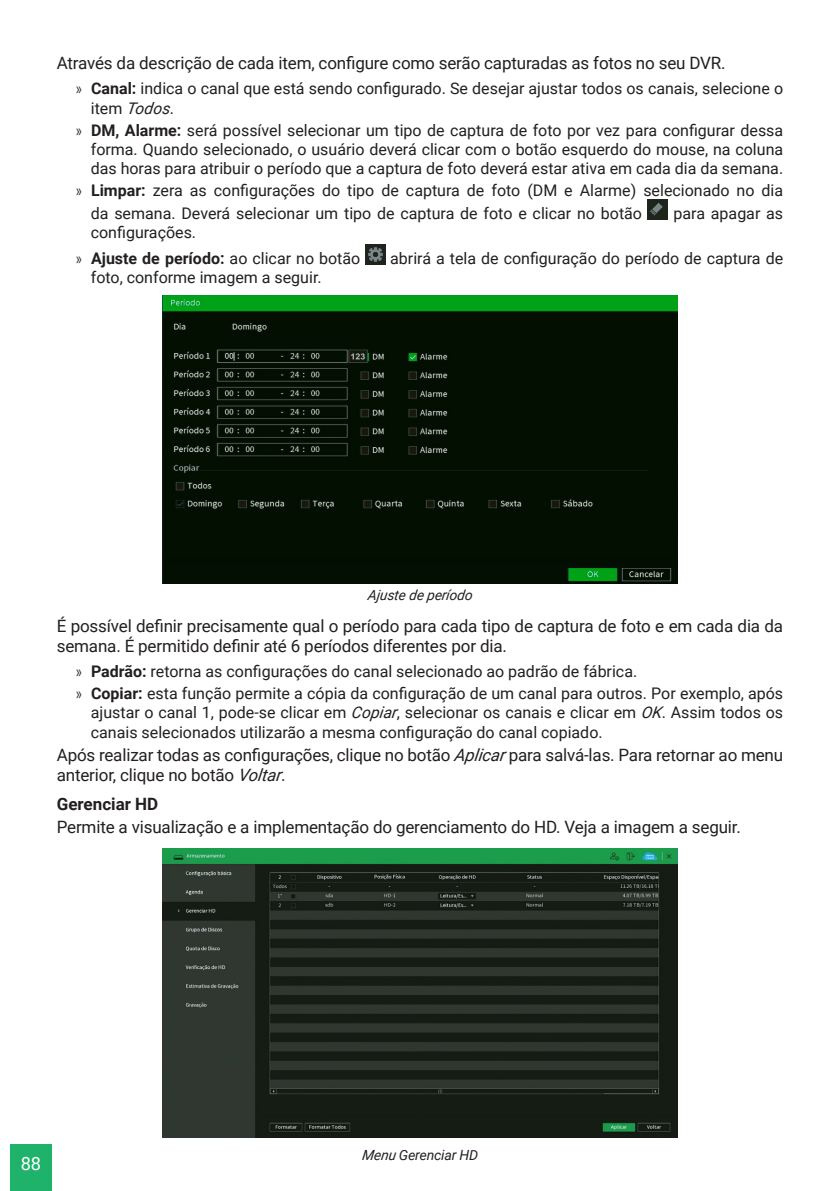
<style>
.page{position:relative;width:840px;height:1191px;background:#fff}
.page>*{position:absolute;margin:0;border:0;box-sizing:border-box;transform-origin:0 0}
.t1{font:18.2px "Roboto";color:#fff}
._0__Corpo_de_texto{font:17px/20.4px "Roboto";letter-spacing:-.01em;color:#231f20}
._3__Titulo_3{font:700 17px "Roboto";color:#231f20}
.t2{font:16px/19.2px "Roboto";color:#231f20}
.t3{font:700 16px "Roboto";color:#231f20}
._7__Legenda{font:italic 14px "Roboto";letter-spacing:-.01em;color:#231f20}
.s1{font-family:"Frutiger LT Std";font-weight:300;font-stretch:condensed}
.s2{font-weight:700}
.s3{font-style:italic}
.s4{font-weight:400}
</style>
<div class="page">
<div style="left:10px;top:1144px;width:42px;height:47px;background:#1eb26a"></div>
<img style="left:647px;top:199px;width:20px;height:20px">
<img style="left:365px;top:244px;width:20px;height:20px">
<img style="left:163px;top:295px;width:513px;height:288px">
<img style="left:163px;top:848px;width:513px;height:289px">
<p class="_0__Corpo_de_texto" style="left:57px;top:53px;width:670px">Através da descrição de cada item, configure como serão capturadas as fotos no seu DVR.</p>
<p class="t2" style="left:91px;top:78px;width:693px;text-indent:-16px"><span class="s1">»</span> <span class="s2">Canal:</span> indica o canal que está sendo configurado. Se desejar ajustar todos os canais, selecione o item <span class="s3">Todos</span>.</p>
<p class="t2" style="left:91px;top:120px;width:693px;text-align:justify;text-indent:-16px"><span class="s1">»</span> <span class="s2">DM, Alarme:</span> será possível selecionar um tipo de captura de foto por vez para configurar dessa forma. Quando selecionado, o usuário deverá clicar com o botão esquerdo do mouse, na coluna das horas para atribuir o período que a captura de foto deverá estar ativa em cada dia da semana.</p>
<p class="t2" style="left:91px;top:178px;width:693px;line-height:23px;text-indent:-16px"><span class="s1">»</span> <span class="s2">Limpar:</span> zera as configurações do tipo de captura de foto (DM e Alarme) selecionado no dia da semana. Deverá selecionar um tipo de captura de foto e clicar no botão</p>
<p class="t2" style="left:673px;top:203px;width:111px">para apagar as</p>
<p class="t2" style="left:91px;top:222px;width:107px">configurações.</p>
<p class="t3" style="left:75px;top:247px;width:286px"><span class="s1">»</span> Ajuste de período: <span class="s4">ao clicar no botão</span></p>
<p class="t2" style="left:390px;top:248px;width:394px">abrirá a tela de configuração do período de captura de</p>
<p class="t2" style="left:91px;top:267px;width:232px">foto, conforme imagem a seguir.</p>
<p class="_7__Legenda" style="left:367px;top:585px;width:109px">Ajuste de p eríodo</p>
<p class="_0__Corpo_de_texto" style="left:57px;top:615px;width:727px">É possível definir precisamente qual o período para cada tipo de captura de foto e em cada dia da semana. É permitido definir até 6 períodos diferentes por dia.</p>
<p class="t2" style="left:75px;top:661px;width:563px"><span class="s1">»</span> <span class="s2">Padrão:</span> retorna as configurações do canal selecionado ao padrão de fábrica.</p>
<p class="t2" style="left:91px;top:683px;width:693px;text-align:justify;text-indent:-16px"><span class="s1">»</span> <span class="s2">Copiar:</span> esta função permite a cópia da configuração de um canal para outros. Por exemplo, após ajustar o canal 1, pode-se clicar em <span class="s3">Copiar</span>, selecionar os canais e clicar em <span class="s3">OK</span>. Assim todos os canais selecionados utilizarão a mesma configuração do canal copiado.</p>
<p class="_0__Corpo_de_texto" style="left:57px;top:744px;width:727px">Após realizar todas as configurações, clique no botão <span class="s3">Aplicar</span>para salvá-las. Para retornar ao menu anterior, clique no botão <span class="s3">Voltar</span>.</p>
<p class="_3__Titulo_3" style="left:57px;top:792px;width:103px">Gerenciar HD</p>
<p class="_0__Corpo_de_texto" style="left:57px;top:816px;width:685px">Permite a visualização e a implementação do gerenciamento do HD. Veja a imagem a seguir.</p>
<p class="t1" style="left:21px;top:1151px;width:22px">88</p>
<p class="_7__Legenda" style="left:361px;top:1144px;width:118px">Menu Gerenciar HD</p>
</div>
